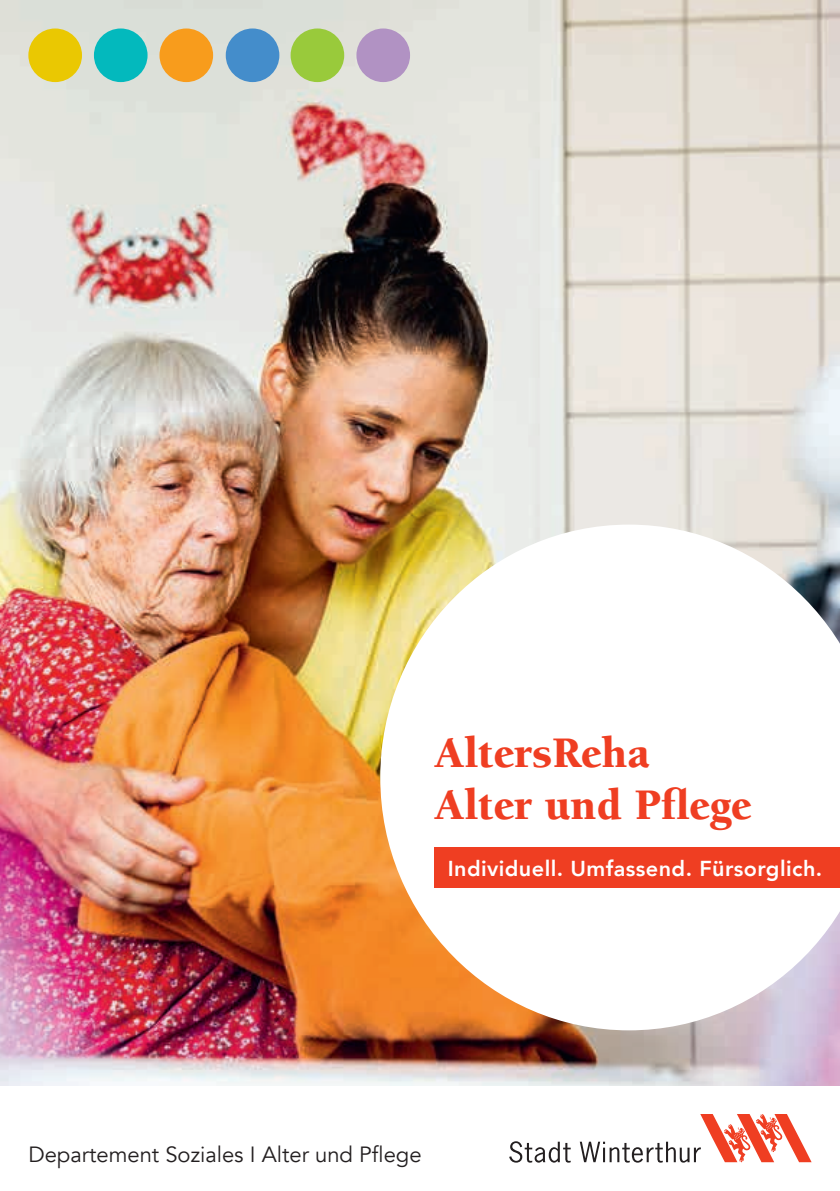
<style>
.page{position:relative;width:840px;height:1191px;background:#fff}
.page>*{position:absolute;margin:0;border:0;box-sizing:border-box;transform-origin:0 0}
.t1{font:900 44.8px/52.8px "Berkeley";color:#ef3e22}
.t2{font:22px "Avenir";color:#231f20}
.t3{font:800 21.6px "Avenir";letter-spacing:.02em;color:#fff}
</style>
<div class="page">
<img style="left:0;top:0;width:839px;height:1086px">
<svg style="left:509px;top:1114px;width:302px;height:48px"></svg>
<div style="left:28px;top:28px;width:54px;height:54px;background:#eac802;border-radius:50%"></div>
<div style="left:94px;top:28px;width:53px;height:54px;background:#03b9bd;border-radius:50%"></div>
<div style="left:159px;top:28px;width:54px;height:54px;background:#f89c1c;border-radius:50%"></div>
<div style="left:225px;top:28px;width:54px;height:54px;background:#448dcb;border-radius:50%"></div>
<div style="left:290px;top:28px;width:54px;height:54px;background:#99ca3b;border-radius:50%"></div>
<div style="left:356px;top:28px;width:54px;height:54px;background:#b192c3;border-radius:50%"></div>
<svg style="left:380px;top:524px;width:459px;height:506px"></svg>
<div style="left:434px;top:847px;width:405px;height:41px;background:#ef3e22"></div>
<h1 class="t1" style="left:435px;top:727px;width:317px">AltersReha<br>Alter und Pflege</h1>
<p class="t3" style="left:447px;top:851px;width:376px">Individuell. Umfassend. Fürsorglich.</p>
<p class="t2" style="left:28px;top:1141px;width:394px">Departement Soziales I Alter und Pflege</p>
</div>
